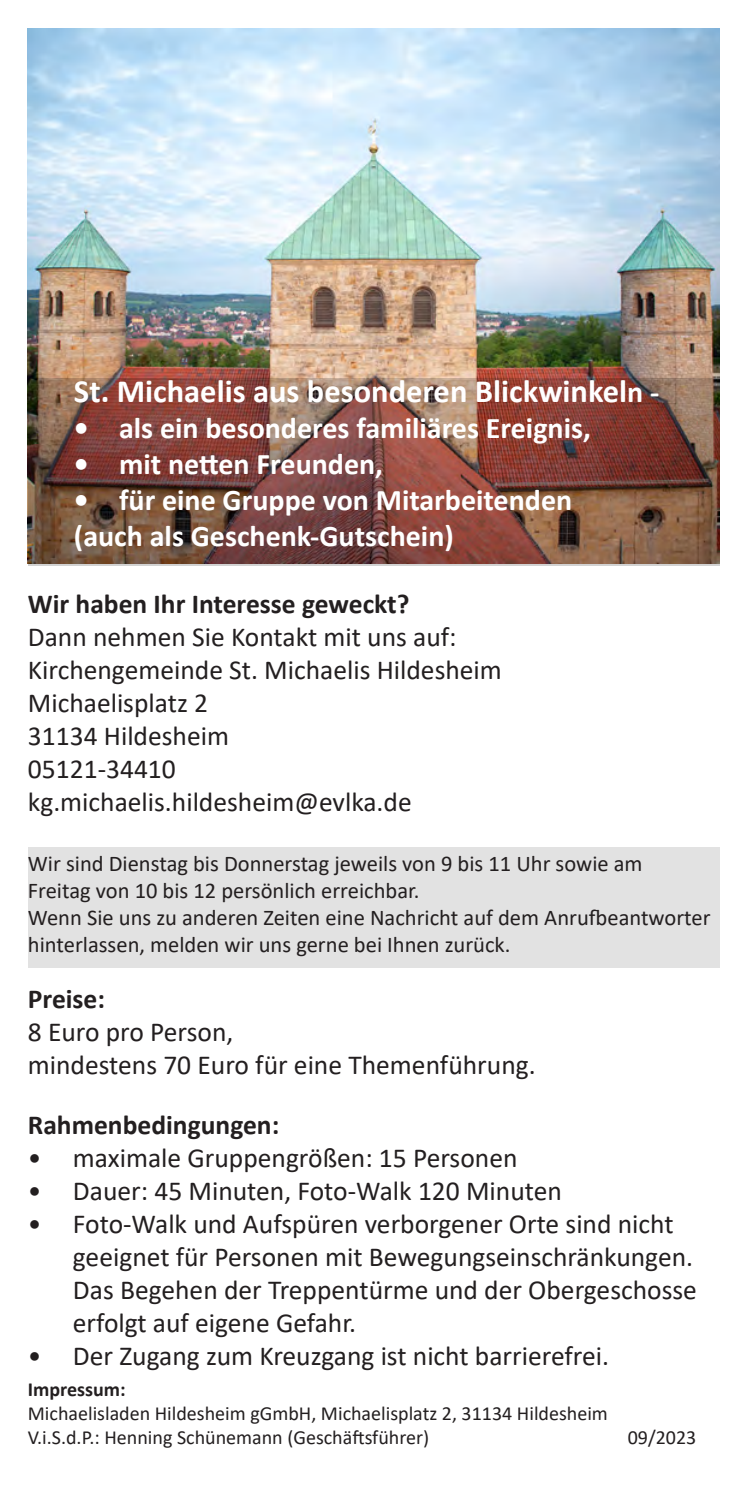
<style>
.page{position:relative;width:745px;height:1489px;background:#fff}
.page>*{position:absolute;margin:0;border:0;box-sizing:border-box;transform-origin:0 0}
.t1{font:700 32.5px "Calibri";color:#fff}
.t2{font:700 30px "Calibri";color:#fff}
.t3{font:27.5px/33px "Calibri";color:#231f20}
.t4{font:700 27.5px "Calibri";color:#231f20}
.t5{font:22.5px/27px "Calibri";color:#231f20}
.t6{font:20px/24px "Calibri";color:#231f20}
.s1{font-size:30px}
.s2{font-weight:700}
</style>
<div class="page">
<div style="left:28px;top:847px;width:691px;height:120px;background:#e2e2e2"></div>
<img style="left:28px;top:28px;width:691px;height:349px">
<img style="left:28px;top:377px;width:691px;height:188px">
<p class="t1" style="left:74px;top:368px;width:586px">St. Michaelis aus besonderen Blickwinkel<span class="s1">n -</span></p>
<p class="t2" style="left:74px;top:406px;width:518px">• als ein besonderes familiäres Ereignis,</p>
<p class="t2" style="left:74px;top:442px;width:310px">• mit netten Freunden,</p>
<p class="t2" style="left:74px;top:478px;width:499px">• für eine Gruppe von Mitarbeitenden</p>
<p class="t2" style="left:74px;top:514px;width:381px">(auch als Geschenk-Gutschein)</p>
<p class="t4" style="left:28px;top:584px;width:383px">Wir haben Ihr Interesse geweckt?</p>
<p class="t3" style="left:28px;top:619px;width:430px">Dann nehmen Sie Kontakt mit uns auf:</p>
<p class="t3" style="left:28px;top:652px;width:475px">Kirchengemeinde St. Michaelis Hildesheim</p>
<p class="t3" style="left:28px;top:685px;width:182px">Michaelisplatz 2</p>
<p class="t3" style="left:28px;top:718px;width:202px">31134 Hildesheim</p>
<p class="t3" style="left:28px;top:751px;width:149px">05121-34410</p>
<p class="t3" style="left:28px;top:784px;width:385px">kg.michaelis.hildesheim@evlka.de</p>
<p class="t5" style="left:28px;top:849px;width:616px">Wir sind Dienstag bis Donnerstag jeweils von 9 bis 11 Uhr sowie am<br>Freitag von 10 bis 12 persönlich erreichbar.</p>
<p class="t5" style="left:28px;top:903px;width:683px">Wenn Sie uns zu anderen Zeiten eine Nachricht auf dem Anrufbeantworter hinterlassen, melden wir uns gerne bei Ihnen zurück.</p>
<p class="t4" style="left:28px;top:979px;width:79px">Preise:</p>
<p class="t3" style="left:28px;top:1014px;width:509px">8 Euro pro Person,<br>mindestens 70 Euro für eine Themenführung.</p>
<p class="t4" style="left:28px;top:1105px;width:253px">Rahmenbedingungen:</p>
<p class="t3" style="left:28px;top:1140px;width:491px">• maximale Gruppengrößen: 15 Personen</p>
<p class="t3" style="left:28px;top:1173px;width:535px">• Dauer: 45 Minuten, Foto-Walk 120 Minuten</p>
<p class="t3" style="left:73px;top:1206px;width:625px;text-indent:-45px">• Foto-Walk und Aufspüren verborgener Orte sind nicht geeignet für Personen mit Bewegungseinschränkungen.<br>Das Begehen der Treppentürme und der Obergeschosse erfolgt auf eigene Gefahr.</p>
<p class="t3" style="left:28px;top:1338px;width:582px">• Der Zugang zum Kreuzgang ist nicht barrierefrei.</p>
<p class="t6" style="left:28px;top:1376px;width:581px"><span class="s2">Impressum:<br></span>Michaelisladen Hildesheim gGmbH, Michaelisplatz 2, 31134 Hildesheim<br>V.i.S.d.P.: Henning Schünemann (Geschäftsführer)</p>
<p class="t6" style="left:627px;top:1424px;width:70px">09/2023</p>
</div>
